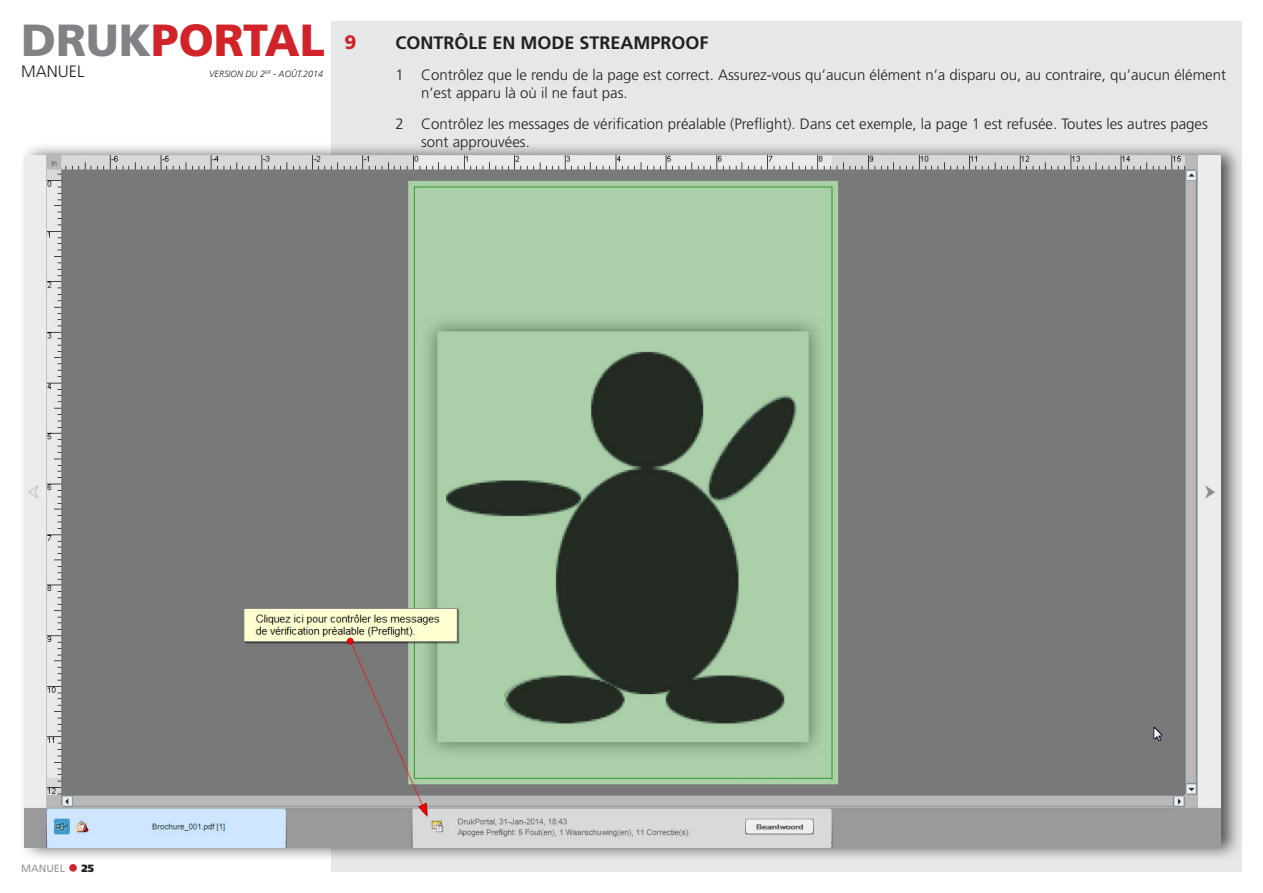
<style>
.page{position:relative;width:1263px;height:893px;background:#fff}
.page>*{position:absolute;margin:0;border:0;box-sizing:border-box;transform-origin:0 0}
.t1{font:900 45px "Frutiger";color:#d1232a}
.t2{font:900 19.5px "Frutiger";color:#d1232a}
.t3{font:700 18px "Frutiger";color:#231f20}
.t4{font:300 16.5px "Frutiger";color:#231f20}
.t5{font:300 15px/18px "Frutiger";color:#231f20}
.t6{font:10.5px "Frutiger";color:#939598}
.t7{font:900 10.5px "Frutiger";color:#231f20}
.t8{font:italic 300 9px "Frutiger";color:#231f20}
.s1{color:#808285}
</style>
<div class="page">
<div style="left:332px;top:21px;width:910px;height:851px;background:#e6e7e9"></div>
<div style="left:19px;top:142px;width:1224px;height:720px;background:#231f20;opacity:.75"></div>
<img style="left:24px;top:156px;width:1196px;height:692px">
<h1 class="t1" style="left:21px;top:13px;width:305px"><span class="s1">DRUK</span>PORTAL</h1>
<p class="t4" style="left:21px;top:62px;width:65px">MANUEL</p>
<p class="t8" style="left:209px;top:68px;width:116px">VERSION DU 2<sup>ER</sup> - AOÛT.2014</p>
<h2 class="t2" style="left:344px;top:31px;width:13px">9</h2>
<p class="t3" style="left:395px;top:32px;width:315px">CONTRÔLE EN MODE STREAMPROOF</p>
<p class="t5" style="left:421px;top:66px;width:806px;text-indent:-26px">1 Contrôlez que le rendu de la page est correct. Assurez-vous qu’aucun élément n’a disparu ou, au contraire, qu’aucun élément n’est apparu là où il ne faut pas.</p>
<p class="t5" style="left:421px;top:114px;width:788px;text-indent:-26px">2 Contrôlez les messages de vérification préalable (Preflight). Dans cet exemple, la page 1 est refusée. Toutes les autres pages sont approuvées.</p>
<p class="t6" style="left:21px;top:862px;width:45px">MANUEL</p>
<p class="t7" style="left:82px;top:862px;width:14px">25</p>
</div>
